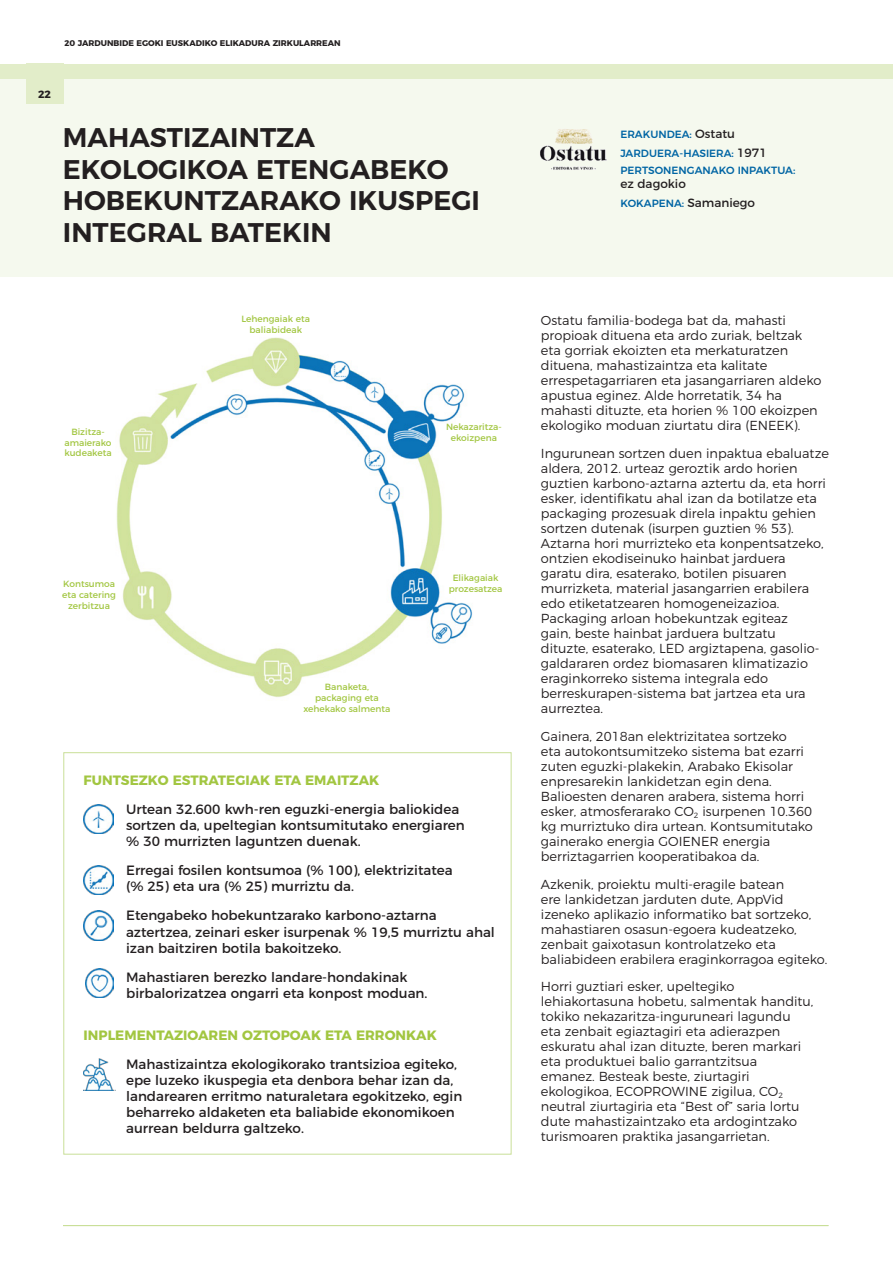
<style>
.page{position:relative;width:893px;height:1263px;background:#fff}
.page>*{position:absolute;margin:0;border:0;box-sizing:border-box;transform-origin:0 0}
.Titular{font:600 27px/31.5px "Montserrat";color:#231f20}
.Estrategia{font:13.5px/16.2px "Montserrat";color:#231f20}
.t1{font:700 13.5px "Montserrat";color:#a2c641}
.Texto_seguido{font:300 13.05px/15px "Montserrat";color:#231f20}
.Datos{font:12px "Montserrat";color:#231f20}
.Datos-2{font:500 10.5px "Montserrat";color:#0065a4}
.t2{font:700 10.5px "Montserrat";color:#231f20}
.Texto_grafico{font:9px/10.8px "Montserrat";color:#a2c641;text-align:center}
.t3{font:700 8.25px "Montserrat";color:#231f20}
.s1{font-weight:400;font-size:12px;color:#231f20}
</style>
<div class="page">
<div style="left:0;top:79px;width:893px;height:198px;background:#f5f9ee"></div>
<div style="left:0;top:64px;width:893px;height:15px;background:#e2edc9"></div>
<div style="left:27px;top:64px;width:37px;height:40px;background:#e2edc9"></div>
<hr style="left:63px;top:1225px;width:765px;height:1px;background:#c9df98">
<img style="left:116px;top:337px;width:357px;height:360px">
<img style="left:83px;top:1059px;width:32px;height:32px">
<img style="left:84px;top:805px;width:30px;height:28px">
<img style="left:84px;top:866px;width:30px;height:28px">
<img style="left:85px;top:968px;width:29px;height:29px">
<img style="left:540px;top:129px;width:67px;height:41px">
<img style="left:84px;top:910px;width:30px;height:30px">
<p class="t3" style="left:65px;top:37px;width:278px">20 JARDUNBIDE EGOKI EUSKADIKO ELIKADURA ZIRKULARREAN</p>
<p class="t2" style="left:38px;top:86px;width:14px">22</p>
<p class="Titular" style="left:63px;top:120px;width:419px">MAHASTIZAINTZA<br>EKOLOGIKOA ETENGABEKO<br>HOBEKUNTZARAKO IKUSPEGI<br>INTEGRAL BATEKIN</p>
<p class="Texto_grafico" style="left:241px;top:313px;width:70px">Lehengaiak eta baliabideak</p>
<p class="Texto_grafico" style="left:64px;top:425px;width:49px">Bizitza&shy;amaierako kudeaketa</p>
<p class="Texto_grafico" style="left:446px;top:421px;width:57px">Nekazaritza&shy;ekoizpena</p>
<p class="Texto_grafico" style="left:62px;top:578px;width:55px">Kontsumoa eta catering zerbitzua</p>
<p class="Texto_grafico" style="left:303px;top:681px;width:88px">Banaketa, packaging eta xehekako salmenta</p>
<p class="Texto_grafico" style="left:449px;top:572px;width:55px">Elikagaiak prozesatzea</p>
<p class="t1" style="left:84px;top:769px;width:297px">FUNTSEZKO ESTRATEGIAK ETA EMAITZAK</p>
<p class="Estrategia" style="left:126px;top:800px;width:340px">Urtean 32.600 kwh-ren eguzki-energia baliokidea sortzen da, upeltegian kontsumitutako energiaren % 30 murrizten laguntzen duenak.</p>
<p class="Estrategia" style="left:126px;top:861px;width:328px">Erregai fosilen kontsumoa (% 100), elektrizitatea (% 25) eta ura (% 25) murriztu da.</p>
<p class="Estrategia" style="left:126px;top:906px;width:370px">Etengabeko hobekuntzarako karbono-aztarna aztertzea, zeinari esker isurpenak % 19,5 murriztu ahal izan baitziren botila bakoitzeko.</p>
<p class="Estrategia" style="left:126px;top:968px;width:303px">Mahastiaren berezko landare-hondakinak birbalorizatzea ongarri eta konpost moduan.</p>
<p class="t1" style="left:84px;top:1024px;width:355px">INPLEMENTAZIOAREN OZTOPOAK ETA ERRONKAK</p>
<p class="Estrategia" style="left:126px;top:1054px;width:338px">Mahastizaintza ekologikorako trantsizioa egiteko, epe luzeko ikuspegia eta denbora behar izan da, landarearen erritmo naturaletara egokitzeko, egin beharreko aldaketen eta baliabide ekonomikoen aurrean beldurra galtzeko.</p>
<p class="Datos-2" style="left:620px;top:126px;width:116px">ERAKUNDEA: <span class="s1">Ostatu</span></p>
<p class="Datos-2" style="left:620px;top:145px;width:148px">JARDUERA-HASIERA: <span class="s1">1971</span></p>
<p class="Datos-2" style="left:620px;top:161px;width:177px">PERTSONENGANAKO INPAKTUA:</p>
<p class="Datos" style="left:620px;top:174px;width:67px">ez dagokio</p>
<p class="Datos-2" style="left:620px;top:194px;width:136px">KOKAPENA: <span class="s1">Samaniego</span></p>
<p class="Texto_seguido" style="left:541px;top:312px;width:282px">Ostatu familia-bodega bat da, mahasti propioak dituena eta ardo zuriak, beltzak eta gorriak ekoizten eta merkaturatzen dituena, mahastizaintza eta kalitate errespetagarriaren eta jasangarriaren aldeko apustua eginez. Alde horretatik, 34 ha mahasti dituzte, eta horien % 100 ekoizpen ekologiko moduan ziurtatu dira (ENEEK).</p>
<p class="Texto_seguido" style="left:541px;top:445px;width:290px">Ingurunean sortzen duen inpaktua ebaluatze aldera, 2012. urteaz geroztik ardo horien guztien karbono-aztarna aztertu da, eta horri esker, identifikatu ahal izan da botilatze eta packaging prozesuak direla inpaktu gehien sortzen dutenak (isurpen guztien % 53).<br>Aztarna hori murrizteko eta konpentsatzeko, ontzien ekodiseinuko hainbat jarduera garatu dira, esaterako, botilen pisuaren murrizketa, material jasangarrien erabilera edo etiketatzearen homogeneizazioa.<br>Packaging arloan hobekuntzak egiteaz<br>gain, beste hainbat jarduera bultzatu<br>dituzte, esaterako, LED argiztapena, gasolio&shy;galdararen ordez biomasaren klimatizazio eraginkorreko sistema integrala edo berreskurapen-sistema bat jartzea eta ura aurreztea.</p>
<p class="Texto_seguido" style="left:541px;top:727px;width:274px">Gainera, 2018an elektrizitatea sortzeko<br>eta autokontsumitzeko sistema bat ezarri zuten eguzki-plakekin, Arabako Ekisolar enpresarekin lankidetzan egin dena.<br>Balioesten denaren arabera, sistema horri esker, atmosferarako CO<sub>2</sub> isurpenen 10.360 kg murriztuko dira urtean. Kontsumitutako gainerako energia GOIENER energia berriztagarrien kooperatibakoa da.</p>
<p class="Texto_seguido" style="left:541px;top:875px;width:288px">Azkenik, proiektu multi-eragile batean<br>ere lankidetzan jarduten dute, AppVid izeneko aplikazio informatiko bat sortzeko, mahastiaren osasun-egoera kudeatzeko, zenbait gaixotasun kontrolatzeko eta baliabideen erabilera eraginkorragoa egiteko.</p>
<p class="Texto_seguido" style="left:541px;top:978px;width:274px">Horri guztiari esker, upeltegiko lehiakortasuna hobetu, salmentak handitu, tokiko nekazaritza-inguruneari lagundu eta zenbait egiaztagiri eta adierazpen eskuratu ahal izan dituzte, beren markari eta produktuei balio garrantzitsua emanez. Besteak beste, ziurtagiri ekologikoa, ECOPROWINE zigilua, CO<sub>2 </sub>neutral ziurtagiria eta “Best of” saria lortu dute mahastizaintzako eta ardogintzako turismoaren praktika jasangarrietan.</p>
</div>
